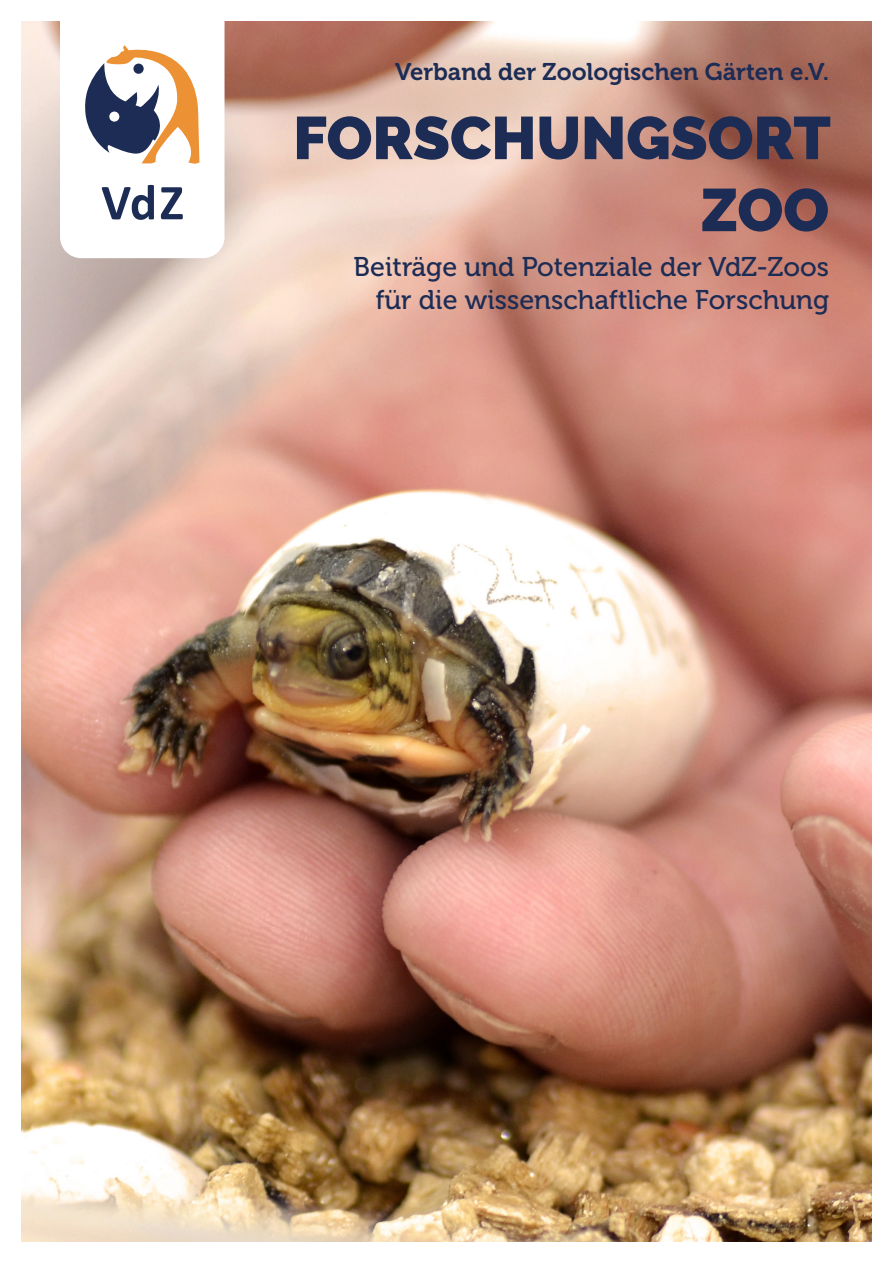
<style>
.page{position:relative;width:893px;height:1263px;background:#fff}
.page>*{position:absolute;margin:0;border:0;box-sizing:border-box;transform-origin:0 0}
.t1{font:900 60px/72px "Raleway";color:#1c2c55;text-align:right}
.t2{font:27px/32.4px "Museo 500";color:#1c2c55;text-align:right}
.t3{font:24px "Museo 700";color:#1c2c55}
</style>
<div class="page">
<img style="left:21px;top:21px;width:851px;height:1221px">
<svg style="left:60px;top:21px;width:165px;height:237px"></svg>
<p class="t3" style="left:395px;top:58px;width:436px">Verband der Zoologischen Gärten e.V.</p>
<p class="t1" style="left:293px;top:102px;width:539px">FORSCHUNGSORT<br>ZOO</p>
<p class="t2" style="left:353px;top:251px;width:477px">Beiträge und Potenziale der VdZ-Zoos für die wissenschaftliche Forschung</p>
</div>
